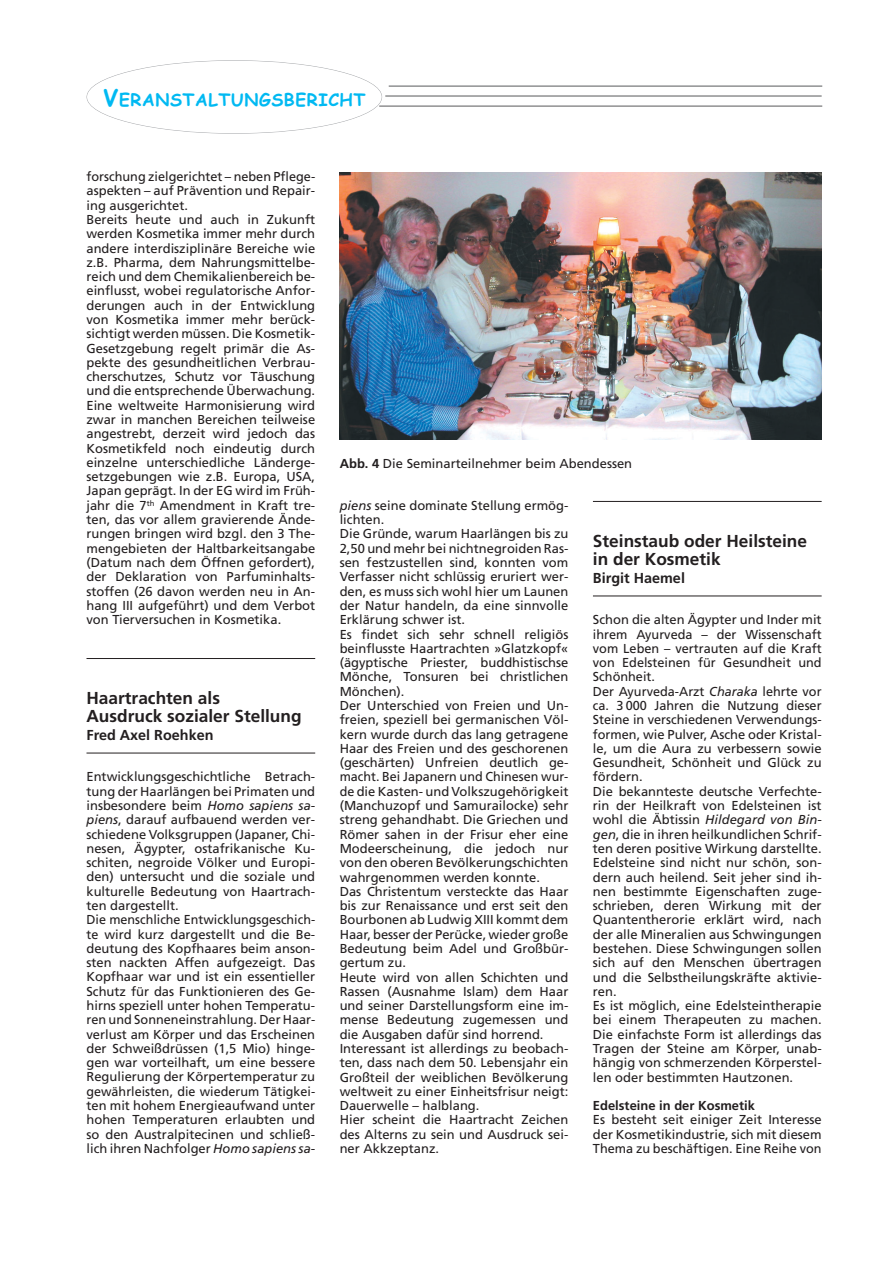
<style>
.page{position:relative;width:893px;height:1262px;background:#fff}
.page>*{position:absolute;margin:0;border:0;box-sizing:border-box;transform-origin:0 0}
.t1{font:700 17.25px/18.3px "Frutiger";color:#231f20}
.t2{font:700 17.25px "Comic Sans MS";letter-spacing:.035em;color:#00b9f2}
.t3{font:700 14.4px "Frutiger";color:#231f20}
.t4{font:12.9px/14.2px "Frutiger";color:#231f20}
.t5{font:700 12.9px "Frutiger";color:#231f20}
.s1{font-size:23.1px}
.s2{font-style:italic}
.s3{font-weight:700}
</style>
<div class="page">
<hr style="left:86px;top:658px;width:229px;height:1px;background:#231f20">
<hr style="left:86px;top:752px;width:229px;height:1px;background:#231f20">
<hr style="left:593px;top:501px;width:228px;height:1px;background:#231f20">
<hr style="left:593px;top:595px;width:228px;height:1px;background:#231f20">
<hr style="left:389px;top:86px;width:433px;height:1px;background:#58595b">
<hr style="left:385px;top:96px;width:436px;height:1px;background:#58595b">
<hr style="left:379px;top:106px;width:443px;height:1px;background:#58595b">
<img style="left:340px;top:172px;width:481px;height:267px">
<h1 class="t2" style="left:103px;top:92px;width:264px"><span class="s1">V</span>ERANSTALTUNGSBERICHT</h1>
<p class="t4" style="left:86px;top:170px;width:230px">forschung zielgerichtet – neben Pflege&shy;aspekten – auf Prävention und Repair&shy;ing ausgerichtet.<br>Bereits heute und auch in Zukunft werden Kosmetika immer mehr durch andere interdisziplinäre Bereiche wie z.B. Pharma, dem Nahrungsmittelbe&shy;reich und dem Chemikalienbereich be&shy;einflusst, wobei regulatorische Anfor&shy;derungen auch in der Entwicklung von Kosmetika immer mehr berück&shy;sichtigt werden müssen. Die Kosmetik-Gesetzgebung regelt primär die As&shy;pekte des gesundheitlichen Verbrau&shy;cherschutzes, Schutz vor Täuschung und die entsprechende Überwachung.<br>Eine weltweite Harmonisierung wird zwar in manchen Bereichen teilweise angestrebt, derzeit wird jedoch das Kosmetikfeld noch eindeutig durch einzelne unterschiedliche Länderge&shy;setzgebungen wie z.B. Europa, USA, Japan geprägt. In der EG wird im Früh&shy;jahr die 7<sup>th</sup> Amendment in Kraft tre&shy;ten, das vor allem gravierende Ände&shy;rungen bringen wird bzgl. den 3 The&shy;mengebieten der Haltbarkeitsangabe (Datum nach dem Öffnen gefordert), der Deklaration von Parfuminhalts&shy;stoffen (26 davon werden neu in An&shy;hang III aufgeführt) und dem Verbot von Tierversuchen in Kosmetika.</p>
<h1 class="t1" style="left:86px;top:690px;width:217px">Haartrachten als<br>Ausdruck sozialer Stellung</h1>
<p class="t3" style="left:86px;top:729px;width:128px">Fred Axel Roehken</p>
<p class="t4" style="left:86px;top:770px;width:230px">Entwicklungsgeschichtliche Betrach&shy;tung der Haarlängen bei Primaten und insbesondere beim <span class="s2">Homo sapiens sa&shy;piens</span>, darauf aufbauend werden ver&shy;schiedene Volksgruppen (Japaner, Chi&shy;nesen, Ägypter, ostafrikanische Ku&shy;schiten, negroide Völker und Europi&shy;den) untersucht und die soziale und kulturelle Bedeutung von Haartrach&shy;ten dargestellt.<br>Die menschliche Entwicklungsgeschich&shy;te wird kurz dargestellt und die Be&shy;deutung des Kopfhaares beim anson&shy;sten nackten Affen aufgezeigt. Das Kopfhaar war und ist ein essentieller Schutz für das Funktionieren des Ge&shy;hirns speziell unter hohen Temperatu&shy;ren und Sonneneinstrahlung. Der Haar&shy;verlust am Körper und das Erscheinen der Schweißdrüssen (1,5 Mio) hinge&shy;gen war vorteilhaft, um eine bessere Regulierung der Körpertemperatur zu gewährleisten, die wiederum Tätigkei&shy;ten mit hohem Energieaufwand unter hohen Temperaturen erlaubten und so den Australpitecinen und schließ&shy;lich ihren Nachfolger <span class="s2">Homo sapiens sa-</span></p>
<p class="t4" style="left:340px;top:457px;width:294px"><span class="s3">Abb. 4</span> Die Seminarteilnehmer beim Abendessen</p>
<p class="t4" style="left:340px;top:499px;width:230px"><span class="s2">piens</span> seine dominate Stellung ermög&shy;lichten.<br>Die Gründe, warum Haarlängen bis zu 2,50 und mehr bei nichtnegroiden Ras&shy;sen festzustellen sind, konnten vom Verfasser nicht schlüssig eruriert wer&shy;den, es muss sich wohl hier um Launen der Natur handeln, da eine sinnvolle Erklärung schwer ist.<br>Es findet sich sehr schnell religiös beinflusste Haartrachten »Glatzkopf« (ägyptische Priester, buddhistischse Mönche, Tonsuren bei christlichen Mönchen).<br>Der Unterschied von Freien und Un&shy;freien, speziell bei germanischen Völ&shy;kern wurde durch das lang getragene Haar des Freien und des geschorenen (geschärten) Unfreien deutlich ge&shy;macht. Bei Japanern und Chinesen wur&shy;de die Kasten- und Volkszugehörigkeit (Manchuzopf und Samurailocke) sehr streng gehandhabt. Die Griechen und Römer sahen in der Frisur eher eine Modeerscheinung, die jedoch nur von den oberen Bevölkerungschichten wahrgenommen werden konnte.<br>Das Christentum versteckte das Haar bis zur Renaissance und erst seit den Bourbonen ab Ludwig XIII kommt dem Haar, besser der Perücke, wieder große Bedeutung beim Adel und Großbür&shy;gertum zu.<br>Heute wird von allen Schichten und Rassen (Ausnahme Islam) dem Haar und seiner Darstellungsform eine im&shy;mense Bedeutung zugemessen und die Ausgaben dafür sind horrend.<br>Interessant ist allerdings zu beobach&shy;ten, dass nach dem 50. Lebensjahr ein Großteil der weiblichen Bevölkerung weltweit zu einer Einheitsfrisur neigt:<br>Dauerwelle – halblang.<br>Hier scheint die Haartracht Zeichen des Alterns zu sein und Ausdruck sei&shy;ner Akkzeptanz.</p>
<h1 class="t1" style="left:593px;top:533px;width:216px">Steinstaub oder Heilsteine in der Kosmetik</h1>
<p class="t3" style="left:593px;top:572px;width:94px">Birgit Haemel</p>
<p class="t4" style="left:593px;top:613px;width:230px">Schon die alten Ägypter und Inder mit ihrem Ayurveda – der Wissenschaft vom Leben – vertrauten auf die Kraft von Edelsteinen für Gesundheit und Schönheit.<br>Der Ayurveda-Arzt <span class="s2">Charaka</span> lehrte vor ca. 3 000 Jahren die Nutzung dieser Steine in verschiedenen Verwendungs&shy;formen, wie Pulver, Asche oder Kristal&shy;le, um die Aura zu verbessern sowie Gesundheit, Schönheit und Glück zu fördern.<br>Die bekannteste deutsche Verfechte&shy;rin der Heilkraft von Edelsteinen ist wohl die Äbtissin <span class="s2">Hildegard von Bin&shy;gen</span>, die in ihren heilkundlichen Schrif&shy;ten deren positive Wirkung darstellte.<br>Edelsteine sind nicht nur schön, son&shy;dern auch heilend. Seit jeher sind ih&shy;nen bestimmte Eigenschaften zuge&shy;schrieben, deren Wirkung mit der Quantentherorie erklärt wird, nach der alle Mineralien aus Schwingungen bestehen. Diese Schwingungen sollen sich auf den Menschen übertragen und die Selbstheilungskräfte aktivie&shy;ren.<br>Es ist möglich, eine Edelsteintherapie bei einem Therapeuten zu machen.<br>Die einfachste Form ist allerdings das Tragen der Steine am Körper, unab&shy;hängig von schmerzenden Körperstel&shy;len oder bestimmten Hautzonen.</p>
<p class="t5" style="left:593px;top:1100px;width:164px">Edelsteine in der Kosmetik</p>
<p class="t4" style="left:593px;top:1113px;width:230px;text-align:justify">Es besteht seit einiger Zeit Interesse der Kosmetikindustrie, sich mit diesem Thema zu beschäftigen. Eine Reihe von</p>
</div>
